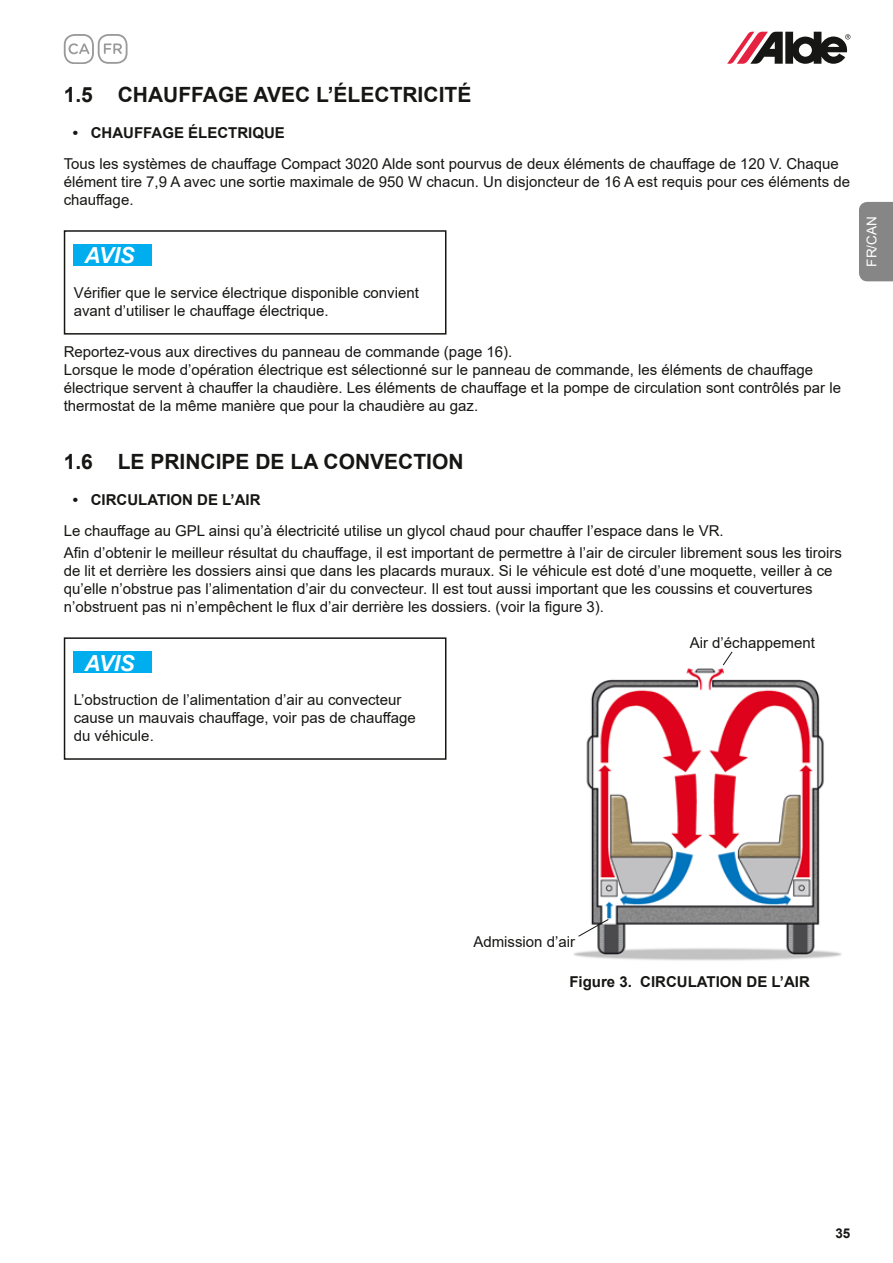
<style>
.page{position:relative;width:893px;height:1263px;background:#fff}
.page>*{position:absolute;margin:0;border:0;box-sizing:border-box;transform-origin:0 0}
.t1{font:italic 700 22.2px "Arial";color:#fff}
.t2{font:700 21px "Arial";color:#161614}
.t3{font:15px/18px "Arial";color:#161614}
.t4{font:700 15px "Arial";color:#161614}
.t5{font:13.5px "Arial";color:#fff}
.t6{font:700 13.5px "Arial";color:#161614}
</style>
<div class="page">
<svg style="left:727px;top:32px;width:123px;height:32px"></svg>
<svg style="left:64px;top:34px;width:64px;height:30px"></svg>
<div style="left:859px;top:202px;width:34px;height:79px;background:#868686"></div>
<div style="left:74px;top:244px;width:78px;height:22px;background:#00aeef"></div>
<div style="left:64px;top:230px;width:382px;height:105px;border:2px solid #161614"></div>
<div style="left:74px;top:652px;width:78px;height:21px;background:#00aeef"></div>
<div style="left:64px;top:637px;width:382px;height:123px;border:2px solid #161614"></div>
<img style="left:573px;top:668px;width:269px;height:293px">
<svg style="left:723px;top:651px;width:10px;height:15px"></svg>
<svg style="left:578px;top:918px;width:31px;height:19px"></svg>
<h2 class="t2" style="left:64px;top:80px;width:409px">1.5 CHAUFFAGE AVEC L’ÉLECTRICITÉ</h2>
<p class="t4" style="left:73px;top:122px;width:214px">• CHAUFFAGE ÉLECTRIQUE</p>
<p class="t3" style="left:64px;top:155px;width:788px">Tous les systèmes de chauffage Compact 3020 Alde sont pourvus de deux éléments de chauffage de 120 V. Chaque élément tire 7,9 A avec une sortie maximale de 950 W chacun. Un disjoncteur de 16 A est requis pour ces éléments de chauffage.</p>
<h1 class="t1" style="left:85px;top:241px;width:52px">AVIS</h1>
<p class="t3" style="left:74px;top:284px;width:347px">Vérifier que le service électrique disponible convient avant d’utiliser le chauffage électrique.</p>
<p class="t3" style="left:64px;top:342px;width:779px">Reportez-vous aux directives du panneau de commande (page 16).<br>Lorsque le mode d’opération électrique est sélectionné sur le panneau de commande, les éléments de chauffage électrique servent à chauffer la chaudière. Les éléments de chauffage et la pompe de circulation sont contrôlés par le thermostat de la même manière que pour la chaudière au gaz.</p>
<h2 class="t2" style="left:64px;top:447px;width:401px">1.6 LE PRINCIPE DE LA CONVECTION</h2>
<p class="t4" style="left:73px;top:489px;width:189px">• CIRCULATION DE L’AIR</p>
<p class="t3" style="left:64px;top:519px;width:780px;line-height:22.2px">Le chauffage au GPL ainsi qu’à électricité utilise un glycol chaud pour chauffer l’espace dans le VR.<br>Afin d’obtenir le meilleur résultat du chauffage, il est important de permettre à l’air de circuler librement sous les tiroirs</p>
<p class="t3" style="left:64px;top:562px;width:770px">de lit et derrière les dossiers ainsi que dans les placards muraux. Si le véhicule est doté d’une moquette, veiller à ce qu’elle n’obstrue pas l’alimentation d’air du convecteur. Il est tout aussi important que les coussins et couvertures n’obstruent pas ni n’empêchent le flux d’air derrière les dossiers. (voir la figure 3).</p>
<h1 class="t1" style="left:85px;top:648px;width:52px">AVIS</h1>
<p class="t3" style="left:74px;top:691px;width:344px">L’obstruction de l’alimentation d’air au convecteur cause un mauvais chauffage, voir pas de chauffage du véhicule.</p>
<p class="t3" style="left:690px;top:634px;width:127px">Air d’échappement</p>
<p class="t5" style="left:863px;top:267px;width:52px;rotate:-90deg">FR/CAN</p>
<p class="t3" style="left:473px;top:933px;width:103px">Admission d’air</p>
<p class="t4" style="left:569px;top:971px;width:242px">Figure 3. CIRCULATION DE L’AIR</p>
<p class="t6" style="left:835px;top:1223px;width:17px">35</p>
</div>
